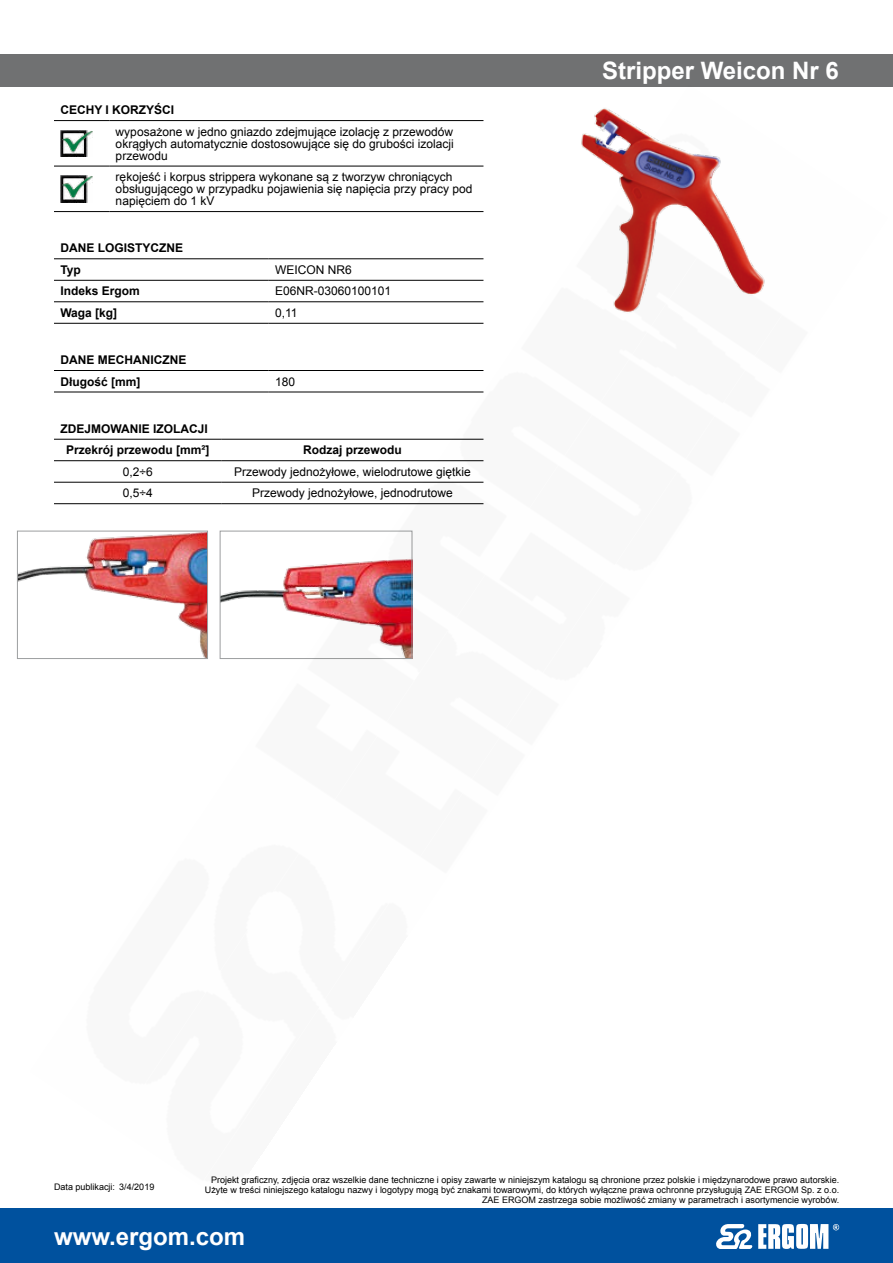
<style>
.page{position:relative;width:893px;height:1263px;background:#fff}
.page>*{position:absolute;margin:0;border:0;box-sizing:border-box;transform-origin:0 0}
.produkt-nazwa{font:700 24px "Arial";color:#fff}
.opis-body{font:12px/12px "Arial";color:#000;text-align:justify}
.opis-body-bold{font:700 12px "Arial";color:#000}
.opis-body-srodek{font:12px "Arial";color:#000}
.opis-body-srodek-bol{font:700 12px "Arial";color:#000}
.t1{font:9px/9.8px "Arial";color:#000;text-align:right}
</style>
<div class="page">
<div style="left:0;top:1209px;width:893px;height:54px;background:#00519e"></div>
<svg style="left:716px;top:1224px;width:123px;height:25px"></svg>
<div style="left:0;top:54px;width:893px;height:32px;background:#707172"></div>
<img style="left:19px;top:570px;width:11px;height:12px">
<img style="left:30px;top:86px;width:744px;height:573px">
<img style="left:115px;top:142px;width:659px;height:517px">
<img style="left:200px;top:199px;width:574px;height:461px">
<p class="opis-body-bold" style="left:60px;top:102px;width:115px">CECHY I KORZYŚCI</p>
<p class="opis-body" style="left:116px;top:126px;width:340px">wyposażone w jedno gniazdo zdejmujące izolację z przewodów okrągłych automatycznie dostosowujące się do grubości izolacji przewodu</p>
<p class="opis-body" style="left:116px;top:171px;width:358px;text-align:left">rękojeść i korpus strippera wykonane są z tworzyw chroniących obsługującego w przypadku pojawienia się napięcia przy pracy pod napięciem do 1 kV</p>
<p class="opis-body-bold" style="left:60px;top:240px;width:124px">DANE LOGISTYCZNE</p>
<p class="opis-body-bold" style="left:60px;top:262px;width:22px">Typ</p>
<p class="opis-body" style="left:275px;top:264px;width:78px">WEICON NR6</p>
<p class="opis-body-bold" style="left:60px;top:283px;width:81px">Indeks Ergom</p>
<p class="opis-body" style="left:275px;top:285px;width:118px">E06NR-03060100101</p>
<p class="opis-body-bold" style="left:60px;top:305px;width:58px">Waga [kg]</p>
<p class="opis-body" style="left:275px;top:307px;width:24px">0,11</p>
<p class="opis-body-bold" style="left:60px;top:352px;width:127px">DANE MECHANICZNE</p>
<p class="opis-body-bold" style="left:60px;top:373px;width:82px">Długość [mm]</p>
<p class="opis-body" style="left:275px;top:375px;width:22px">180</p>
<p class="opis-body-bold" style="left:60px;top:421px;width:149px">ZDEJMOWANIE IZOLACJI</p>
<p class="opis-body-srodek-bol" style="left:66px;top:442px;width:145px">Przekrój przewodu [mm²]</p>
<p class="opis-body-srodek-bol" style="left:303px;top:442px;width:100px">Rodzaj przewodu</p>
<p class="opis-body-srodek" style="left:123px;top:464px;width:31px">0,2÷6</p>
<p class="opis-body-srodek" style="left:234px;top:464px;width:238px">Przewody jednożyłowe, wielodrutowe giętkie</p>
<p class="opis-body-srodek" style="left:123px;top:485px;width:31px">0,5÷4</p>
<p class="opis-body-srodek" style="left:252px;top:485px;width:202px">Przewody jednożyłowe, jednodrutowe</p>
<p class="produkt-nazwa" style="left:602px;top:54px;width:238px">Stripper Weicon Nr 6</p>
<p class="t1" style="left:54px;top:1182px;width:102px">Data publikacji: 3/4/2019</p>
<p class="t1" style="left:205px;top:1175px;width:636px">Projekt graficzny, zdjęcia oraz wszelkie dane techniczne i opisy zawarte w niniejszym katalogu są chronione przez polskie i międzynarodowe prawo autorskie.<br>Użyte w treści niniejszego katalogu nazwy i logotypy mogą być znakami towarowymi, do których wyłączne prawa ochronne przysługują ZAE ERGOM Sp. z o.o.<br>ZAE ERGOM zastrzega sobie możliwość zmiany w parametrach i asortymencie wyrobów.</p>
<h1 class="produkt-nazwa" style="left:54px;top:1220px;width:193px">www.ergom.com</h1>
</div>
